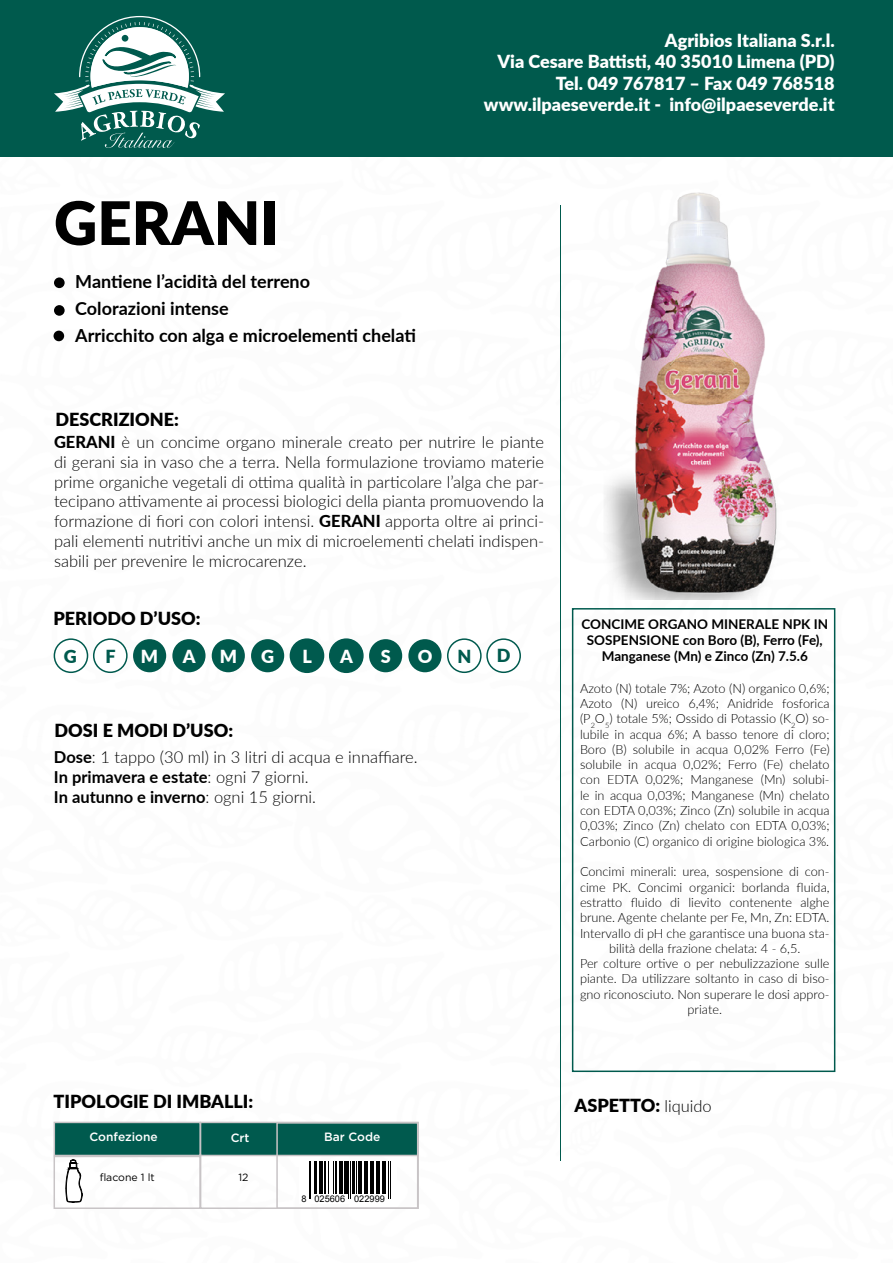
<style>
.page{position:relative;width:893px;height:1263px;background:#fff}
.page>*{position:absolute;margin:0;border:0;box-sizing:border-box;transform-origin:0 0}
.t1{font:900 60px "Lato";color:#000}
.t2{font:900 18px/21.6px "Lato";color:#fff;text-align:right}
.t3{font:700 18px/27.2px "Lato";color:#000}
.t4{font:900 18px "Lato";color:#000}
.t5{font:900 18px "Lato";color:#005a4e}
.t6{font:300 16.5px/19.8px "Lato";color:#000;text-align:justify}
.t7{font:700 13.5px/16.2px "Lato";color:#000;text-align:center}
.t8{font:300 12.75px/15.3px "Lato";color:#000;text-align:justify}
.t9{font:500 12px "Gotham";color:#fff}
.t10{font:10.5px "Gotham";color:#000}
.t11{font:9.15px "Arial";color:#000}
.s1{font-weight:800}
.s2{font-weight:700}
.s3{font-weight:300;font-size:16.5px}
</style>
<div class="page">
<div style="left:0;top:0;width:893px;height:157px;background:#005a4d"></div>
<svg style="left:54px;top:16px;width:171px;height:132px"></svg>
<img style="left:604px;top:192px;width:173px;height:408px">
<div style="left:54px;top:277px;width:11px;height:11px;background:#000;border-radius:50%"></div>
<div style="left:54px;top:305px;width:11px;height:11px;background:#000;border-radius:50%"></div>
<div style="left:54px;top:331px;width:10px;height:10px;background:#000;border-radius:50%"></div>
<hr style="left:560px;top:205px;width:1px;height:955px;background:#005a4d">
<div style="left:54px;top:638px;width:34px;height:35px;border:2px solid #005a4e;border-radius:50%"></div>
<div style="left:290px;top:639px;width:34px;height:33px;background:#005a4e;border-radius:50%"></div>
<div style="left:290px;top:638px;width:34px;height:35px;border:2px solid #005a4e;border-radius:50%"></div>
<div style="left:172px;top:639px;width:34px;height:33px;background:#005a4d;border-radius:50%"></div>
<div style="left:408px;top:639px;width:34px;height:33px;background:#005a4d;border-radius:50%"></div>
<div style="left:93px;top:638px;width:35px;height:35px;border:2px solid #005a4e;border-radius:50%"></div>
<div style="left:330px;top:639px;width:33px;height:33px;background:#005a4e;border-radius:50%"></div>
<div style="left:329px;top:638px;width:35px;height:35px;border:2px solid #005a4e;border-radius:50%"></div>
<div style="left:212px;top:639px;width:33px;height:33px;background:#005a4d;border-radius:50%"></div>
<div style="left:447px;top:638px;width:35px;height:35px;border:2px solid #005a4e;border-radius:50%"></div>
<div style="left:486px;top:638px;width:35px;height:35px;border:2px solid #005a4e;border-radius:50%"></div>
<div style="left:133px;top:639px;width:33px;height:33px;background:#005a4d;border-radius:50%"></div>
<div style="left:369px;top:639px;width:33px;height:33px;background:#005a4d;border-radius:50%"></div>
<div style="left:251px;top:639px;width:33px;height:33px;background:#005a4d;border-radius:50%"></div>
<div style="left:572px;top:608px;width:263px;height:464px;border:2px solid #005a4e"></div>
<div style="left:54px;top:1156px;width:147px;height:53px;border:2px solid #c8c4c6"></div>
<div style="left:200px;top:1122px;width:219px;height:34px;background:#005a4e;border:2px solid #c8c4c6"></div>
<div style="left:54px;top:1122px;width:147px;height:34px;background:#005a4e;border:2px solid #c8c4c6"></div>
<div style="left:276px;top:1122px;width:142px;height:87px;border:2px solid #c8c4c6"></div>
<svg style="left:66px;top:1160px;width:17px;height:43px"></svg>
<hr style="left:309px;top:1161px;width:1px;height:37px;background:#000">
<hr style="left:310px;top:1161px;width:1px;height:37px;background:#000">
<hr style="left:314px;top:1161px;width:2px;height:33px;background:#000">
<hr style="left:316px;top:1161px;width:1px;height:33px;background:#000">
<hr style="left:319px;top:1161px;width:2px;height:33px;background:#000">
<hr style="left:322px;top:1161px;width:1px;height:33px;background:#000">
<hr style="left:324px;top:1161px;width:2px;height:33px;background:#000">
<hr style="left:329px;top:1161px;width:1px;height:33px;background:#000">
<hr style="left:333px;top:1161px;width:1px;height:33px;background:#000">
<hr style="left:335px;top:1161px;width:1px;height:33px;background:#000">
<hr style="left:336px;top:1161px;width:1px;height:33px;background:#000">
<hr style="left:339px;top:1161px;width:2px;height:33px;background:#000">
<hr style="left:342px;top:1161px;width:1px;height:33px;background:#000">
<hr style="left:344px;top:1161px;width:4px;height:33px;background:#000">
<hr style="left:348px;top:1161px;width:1px;height:37px;background:#000">
<hr style="left:350px;top:1161px;width:1px;height:37px;background:#000">
<hr style="left:352px;top:1161px;width:2px;height:33px;background:#000">
<hr style="left:356px;top:1161px;width:1px;height:33px;background:#000">
<hr style="left:358px;top:1161px;width:2px;height:33px;background:#000">
<hr style="left:360px;top:1161px;width:2px;height:33px;background:#000">
<hr style="left:364px;top:1161px;width:2px;height:33px;background:#000">
<hr style="left:367px;top:1161px;width:1px;height:33px;background:#000">
<hr style="left:370px;top:1161px;width:3px;height:33px;background:#000">
<hr style="left:373px;top:1161px;width:1px;height:33px;background:#000">
<hr style="left:376px;top:1161px;width:3px;height:33px;background:#000">
<hr style="left:379px;top:1161px;width:1px;height:33px;background:#000">
<hr style="left:382px;top:1161px;width:3px;height:33px;background:#000">
<hr style="left:386px;top:1161px;width:1px;height:33px;background:#000">
<hr style="left:388px;top:1161px;width:1px;height:37px;background:#000">
<hr style="left:390px;top:1161px;width:1px;height:37px;background:#000">
<h1 class="t1" style="left:54px;top:178px;width:227px">GERANI</h1>
<h2 class="t3" style="left:75px;top:267px;width:342px">Mantiene l’acidità del terreno<br>Colorazioni intense<br>Arricchito con alga e microelementi chelati</h2>
<h2 class="t4" style="left:55px;top:406px;width:125px">DESCRIZIONE:</h2>
<h2 class="t2" style="left:484px;top:29px;width:352px">Agribios Italiana S.r.l.<br>Via Cesare Battisti, 40 35010 Limena (PD)<br>Tel. 049 767817 – Fax 049 768518 www.ilpaeseverde.it - info@ilpaeseverde.it</h2>
<p class="t6" style="left:54px;top:432px;width:492px"><span class="s1">GERANI</span> è un concime organo minerale creato per nutrire le piante di gerani sia in vaso che a terra. Nella formulazione troviamo materie prime organiche vegetali di ottima qualità in particolare l’alga che par&shy;tecipano attivamente ai processi biologici della pianta promuovendo la formazione di fiori con colori intensi. <span class="s1">GERANI</span> apporta oltre ai princi&shy;pali elementi nutritivi anche un mix di microelementi chelati indispen&shy;sabili per prevenire le microcarenze.</p>
<h2 class="t4" style="left:54px;top:605px;width:149px">PERIODO D’USO:</h2>
<h2 class="t5" style="left:64px;top:643px;width:14px">G</h2>
<h2 class="t5" style="left:105px;top:643px;width:12px">F</h2>
<h2 class="t2" style="left:141px;top:645px;width:19px">M</h2>
<h2 class="t2" style="left:183px;top:645px;width:14px">A</h2>
<h2 class="t2" style="left:220px;top:645px;width:19px">M</h2>
<h2 class="t2" style="left:261px;top:645px;width:14px">G</h2>
<h2 class="t2" style="left:303px;top:645px;width:11px">L</h2>
<h2 class="t2" style="left:340px;top:645px;width:14px">A</h2>
<h2 class="t2" style="left:381px;top:645px;width:11px">S</h2>
<h2 class="t2" style="left:418px;top:645px;width:16px">O</h2>
<h2 class="t5" style="left:457px;top:643px;width:15px">N</h2>
<h2 class="t5" style="left:497px;top:642px;width:15px">D</h2>
<h2 class="t4" style="left:55px;top:717px;width:180px">DOSI E MODI D’USO:</h2>
<p class="t6" style="left:54px;top:747px;width:365px;text-align:left"><span class="s2">Dose</span>: 1 tappo (30 ml) in 3 litri di acqua e innaffiare.<br><span class="s2">In primavera e estate</span>: ogni 7 giorni.<br><span class="s2">In autunno e inverno</span>: ogni 15 giorni.</p>
<p class="t7" style="left:581px;top:615px;width:248px">CONCIME ORGANO MINERALE NPK IN<br>SOSPENSIONE con Boro (B), Ferro (Fe),<br>Manganese (Mn) e Zinco (Zn) 7.5.6</p>
<p class="t8" style="left:580px;top:680px;width:251px">Azoto (N) totale 7%; Azoto (N) organico 0,6%; Azoto (N) ureico 6,4%; Anidride fosforica (P<sub>2</sub>O<sub>5</sub>) totale 5%; Ossido di Potassio (K<sub>2</sub>O) so&shy;lubile in acqua 6%; A basso tenore di cloro; Boro (B) solubile in acqua 0,02% Ferro (Fe) solubile in acqua 0,02%; Ferro (Fe) chelato con EDTA 0,02%; Manganese (Mn) solubi&shy;le in acqua 0,03%; Manganese (Mn) chelato con EDTA 0,03%; Zinco (Zn) solubile in acqua 0,03%; Zinco (Zn) chelato con EDTA 0,03%; Carbonio (C) organico di origine biologica 3%.</p>
<p class="t8" style="left:580px;top:863px;width:251px;text-align:center">Concimi minerali: urea, sospensione di con&shy;cime PK. Concimi organici: borlanda fluida, estratto fluido di lievito contenente alghe brune. Agente chelante per Fe, Mn, Zn: EDTA.<br>Intervallo di pH che garantisce una buona sta&shy;bilità della frazione chelata: 4 - 6,5.<br>Per colture ortive o per nebulizzazione sulle piante. Da utilizzare soltanto in caso di biso&shy;gno riconosciuto. Non superare le dosi appro&shy;priate.</p>
<h2 class="t4" style="left:54px;top:1088px;width:201px">TIPOLOGIE DI IMBALLI:</h2>
<p class="t9" style="left:90px;top:1129px;width:70px">Confezione</p>
<p class="t9" style="left:231px;top:1129px;width:20px">Crt</p>
<p class="t9" style="left:324px;top:1129px;width:58px">Bar Code</p>
<p class="t10" style="left:100px;top:1171px;width:57px">flacone 1 lt</p>
<p class="t10" style="left:238px;top:1171px;width:12px">12</p>
<p class="t11" style="left:301px;top:1193px;width:85px">8 025606 022999</p>
<h2 class="t4" style="left:575px;top:1092px;width:139px">ASPETTO: <span class="s3">liquido</span></h2>
</div>
